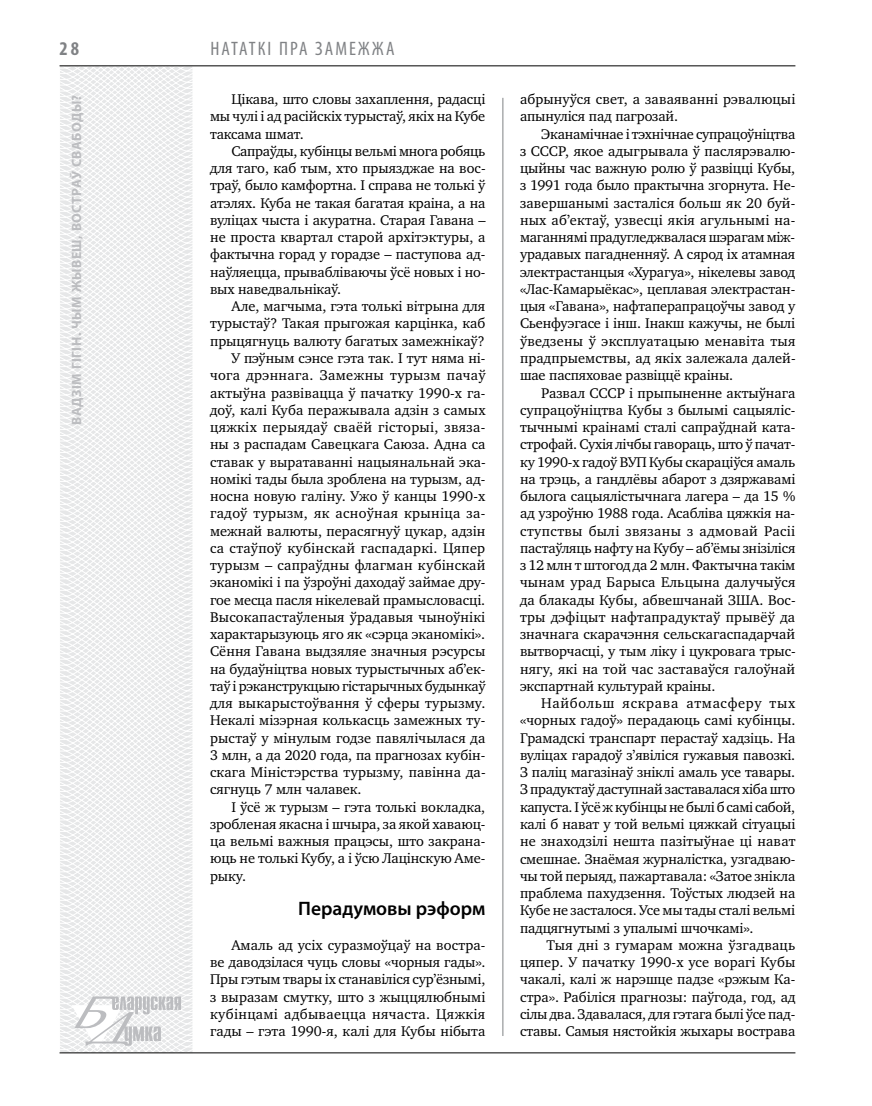
<style>
.page{position:relative;width:872px;height:1106px;background:#fff}
.page>*{position:absolute;margin:0;border:0;box-sizing:border-box;transform-origin:0 0}
.t1{font:condensed 19.5px "Myriad Pro";letter-spacing:.12em;color:#808285}
.t2{font:600 19.5px "Myriad Pro";color:#000}
.t3{font:700 condensed 19.5px "Myriad Pro";color:#808285}
.t4{font:14.4px/17.2px "Charter C";color:#000;text-align:justify}
.t5{font:14.4px "Charter C";letter-spacing:.025em;color:#000}
.t6{font:14.4px "Charter C";letter-spacing:-.02em;color:#000}
.t7{font:14.4px "Charter C";letter-spacing:.02em;color:#000}
.t8{font:700 13.5px "Myriad Pro";letter-spacing:.04em;color:#bcbdc0}
</style>
<div class="page">
<svg style="left:59px;top:65px;width:192px;height:989px"></svg>
<hr style="left:502px;top:98px;width:1px;height:938px;background:#808285">
<hr style="left:60px;top:1052px;width:735px;height:1px;background:#000">
<svg style="left:71px;top:996px;width:110px;height:53px"></svg>
<hr style="left:60px;top:65px;width:735px;height:1px;background:#000">
<h1 class="t3" style="left:60px;top:37px;width:21px">28</h1>
<h1 class="t1" style="left:210px;top:37px;width:184px">нататкі пра замежжа</h1>
<p class="t4" style="left:210px;top:91px;width:277px;text-indent:21px">Цікава, што словы захаплення, радасці мы чулі і ад расійскіх турыстаў, якіх на Кубе таксама шмат.</p>
<p class="t4" style="left:210px;top:142px;width:277px;text-indent:21px">Сапраўды, кубінцы вельмі многа робяць для таго, каб тым, хто прыязджае на вос&shy;траў, было камфортна. І справа не толькі ў атэлях. Куба не такая багатая краіна, а на вуліцах чыста і акуратна. Старая Гавана – не проста квартал старой архітэктуры, а фактычна горад у горадзе – паступова ад&shy;наўляецца, прывабліваючы ўсё новых і но&shy;вых наведвальнікаў.</p>
<p class="t4" style="left:231px;top:298px;width:255px">Але, магчыма, гэта толькі вітрына для</p>
<p class="t4" style="left:210px;top:315px;width:277px">турыстаў? Такая прыгожая карцінка, каб</p>
<p class="t4" style="left:210px;top:332px;width:276px">прыцягнуць валюту багатых замежнікаў?</p>
<p class="t4" style="left:231px;top:349px;width:256px">У пэўным сэнсе гэта так. І тут няма ні-</p>
<p class="t5" style="left:210px;top:367px;width:277px">чога дрэннага. Замежны турызм пачаў</p>
<p class="t4" style="left:210px;top:384px;width:275px">актыўна развівацца ў пачатку 1990-х га-</p>
<p class="t4" style="left:210px;top:401px;width:277px">доў, калі Куба перажывала адзін з самых</p>
<p class="t7" style="left:210px;top:419px;width:277px">цяжкіх перыядаў сваёй гісторыі, звяза-</p>
<p class="t4" style="left:210px;top:436px;width:277px">ны з распадам Савецкага Саюза. Адна са</p>
<p class="t4" style="left:210px;top:453px;width:276px">ставак у выратаванні нацыянальнай эка-</p>
<p class="t4" style="left:210px;top:470px;width:277px">номікі тады была зроблена на турызм, ад-</p>
<p class="t4" style="left:210px;top:487px;width:277px">носна новую галіну. Ужо ў канцы 1990-х</p>
<p class="t5" style="left:210px;top:505px;width:277px">гадоў турызм, як асноўная крыніца за-</p>
<p class="t4" style="left:210px;top:522px;width:277px">межнай валюты, перасягнуў цукар, адзін</p>
<p class="t4" style="left:210px;top:539px;width:277px">са стаўпоў кубінскай гаспадаркі. Цяпер</p>
<p class="t4" style="left:210px;top:556px;width:277px">турызм – сапраўдны флагман кубінскай</p>
<p class="t4" style="left:210px;top:574px;width:277px">эканомікі і па ўзроўні даходаў займае дру-</p>
<p class="t4" style="left:210px;top:591px;width:277px">гое месца пасля нікелевай прамысловасці.</p>
<p class="t4" style="left:210px;top:608px;width:277px">Высокапастаўленыя ўрадавыя чыноўнікі</p>
<p class="t4" style="left:210px;top:625px;width:277px">характарызуюць яго як «сэрца эканомікі».</p>
<p class="t4" style="left:210px;top:643px;width:277px">Сёння Гавана выдзяляе значныя рэсурсы</p>
<p class="t4" style="left:210px;top:660px;width:275px">на будаўніцтва новых турыстычных аб’ек-</p>
<p class="t6" style="left:210px;top:678px;width:277px">таў і рэканструкцыю гістарычных будынкаў</p>
<p class="t4" style="left:210px;top:694px;width:277px">для выкарыстоўвання ў сферы турызму.</p>
<p class="t4" style="left:210px;top:712px;width:275px">Некалі мізэрная колькасць замежных ту-</p>
<p class="t4" style="left:210px;top:729px;width:277px">рыстаў у мінулым годзе павялічылася да</p>
<p class="t4" style="left:210px;top:746px;width:275px">3 млн, а да 2020 года, па прагнозах кубін-</p>
<p class="t4" style="left:210px;top:764px;width:276px">скага Міністэрства турызму, павінна да-</p>
<p class="t4" style="left:210px;top:781px;width:153px">сягнуць 7 млн чалавек.</p>
<p class="t4" style="left:231px;top:798px;width:255px">І ўсё ж турызм – гэта толькі вокладка,</p>
<p class="t4" style="left:210px;top:815px;width:277px">зробленая якасна і шчыра, за якой хаваюц-</p>
<p class="t4" style="left:210px;top:833px;width:277px">ца вельмі важныя працэсы, што закрана-</p>
<p class="t4" style="left:210px;top:850px;width:275px">юць не толькі Кубу, а і ўсю Лацінскую Аме-</p>
<p class="t4" style="left:210px;top:867px;width:38px">рыку.</p>
<h1 class="t2" style="left:298px;top:896px;width:189px">Перадумовы рэформ</h1>
<p class="t4" style="left:210px;top:936px;width:277px;text-indent:21px">Амаль ад усіх суразмоўцаў на востра&shy;ве даводзілася чуць словы «чорныя гады».<br>Пры гэтым твары іх станавіліся сур’ёзнымі, з выразам смутку, што з жыццялюбнымі кубінцамі адбываецца нячаста. Цяжкія гады – гэта 1990-я, калі для Кубы нібыта</p>
<p class="t8" style="left:68px;top:425px;width:332px;rotate:-90deg">Вадзім гігін. Чым жывеш, Востраў Свабоды?</p>
<p class="t4" style="left:520px;top:91px;width:277px">абрынуўся свет, а заваяванні рэвалюцыі апынуліся пад пагрозай.</p>
<p class="t4" style="left:520px;top:125px;width:277px;text-align:left;text-indent:21px">Эканамічнае і тэхнічнае супрацоўніцтва з СССР, якое адыгрывала ў паслярэвалю&shy;цыйны час важную ролю ў развіцці Кубы, з 1991 года было практычна згорнута. Не&shy;завершанымі засталіся больш як 20 буй&shy;ных аб’ектаў, узвесці якія агульнымі на&shy;маганнямі прадугледжвалася шэрагам між&shy;урадавых пагадненняў. А сярод іх атамная электрастанцыя «Хурагуа», нікелевы завод «Лас-Камарыёкас», цеплавая электрастан&shy;цыя «Гавана», нафтаперапрацоўчы завод у Сьенфуэгасе і інш. Інакш кажучы, не былі ўведзены ў эксплуатацыю менавіта тыя прадпрыемствы, ад якіх залежала далей&shy;шае паспяховае развіццё краіны.</p>
<p class="t4" style="left:520px;top:384px;width:277px;text-indent:21px">Развал СССР і прыпыненне актыўнага супрацоўніцтва Кубы з былымі сацыяліс&shy;тычнымі краінамі сталі сапраўднай ката&shy;строфай. Сухія лічбы гавораць, што ў пачат&shy;ку 1990-х гадоў ВУП Кубы скараціўся амаль на трэць, а гандлёвы абарот з дзяржавамі былога сацыялістычнага лагера – да 15 % ад узроўню 1988 года. Асабліва цяжкія на&shy;ступствы былі звязаны з адмовай Расіі пастаўляць нафту на Кубу – аб’ёмы знізіліся з 12 млн т штогод да 2 млн. Фактычна такім чынам урад Барыса Ельцына далучыўся да блакады Кубы, абвешчанай ЗША. Вос&shy;тры дэфіцыт нафтапрадуктаў прывёў да значнага скарачэння сельскагаспадарчай вытворчасці, у тым ліку і цукровага трыс&shy;нягу, які на той час заставаўся галоўнай экспартнай культурай краіны.</p>
<p class="t4" style="left:520px;top:695px;width:277px;text-indent:21px">Найбольш яскрава атмасферу тых «чорных гадоў» перадаюць самі кубінцы.<br>Грамадскі транспарт перастаў хадзіць. На вуліцах гарадоў з’явіліся гужавыя павозкі.<br>З паліц магазінаў зніклі амаль усе тавары.<br>З прадуктаў даступнай заставалася хіба што капуста. І ўсё ж кубінцы не былі б самі сабой, калі б нават у той вельмі цяжкай сітуацыі не знаходзілі нешта пазітыўнае ці нават смешнае. Знаёмая журналістка, узгадваю&shy;чы той перыяд, пажартавала: «Затое знікла праблема пахудзення. Тоўстых людзей на Кубе не засталося. Усе мы тады сталі вельмі падцягнутымі з упалымі шчочкамі».</p>
<p class="t4" style="left:520px;top:936px;width:277px;text-indent:27px">Тыя дні з гумарам можна ўзгадваць цяпер. У пачатку 1990-х усе ворагі Кубы чакалі, калі ж нарэшце падзе «рэжым Ка&shy;стра». Рабіліся прагнозы: паўгода, год, ад сілы два. Здавалася, для гэтага былі ўсе пад&shy;ставы. Самыя нястойкія жыхары вострава</p>
</div>
